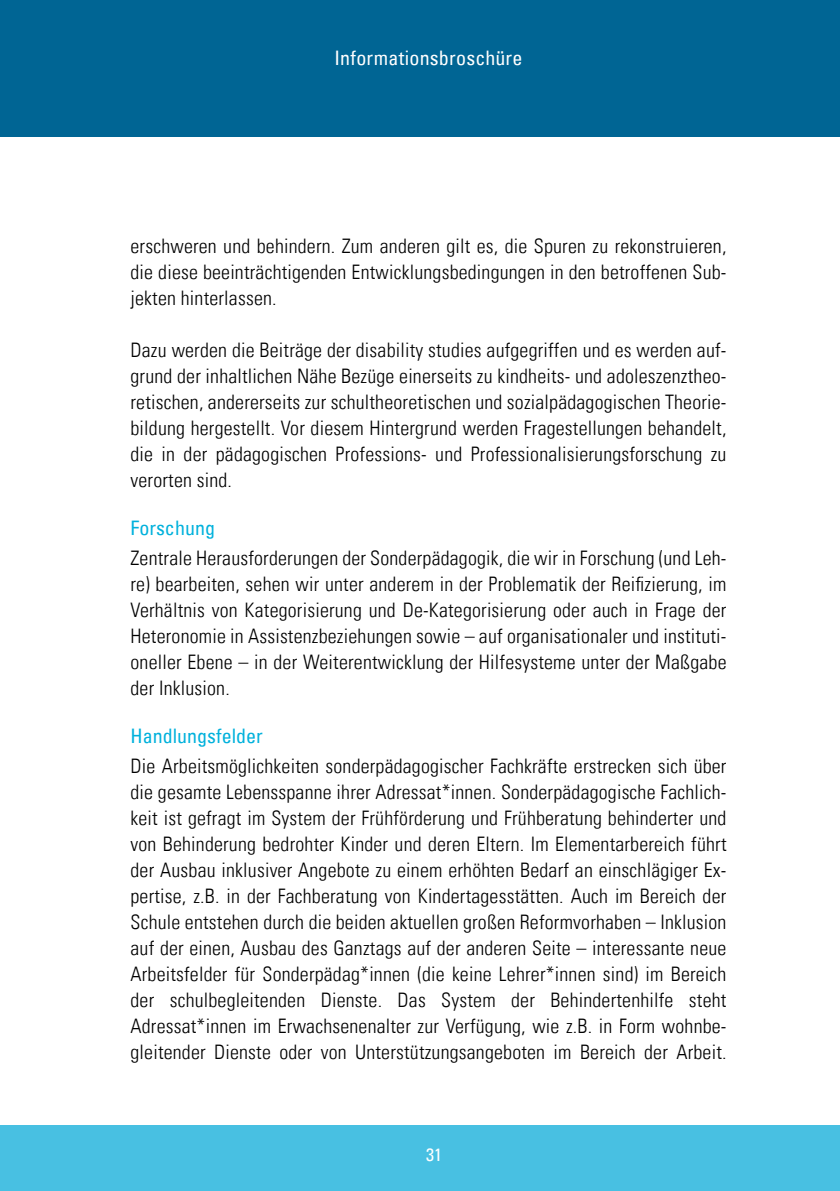
<style>
.page{position:relative;width:840px;height:1191px;background:#fff}
.page>*{position:absolute;margin:0;border:0;box-sizing:border-box;transform-origin:0 0}
.t1{font:20px/26px "Univers Com 47 Light Cond";letter-spacing:.01em;color:#000;text-align:justify}
.t2{font:condensed 20px "Univers Com 57";color:#00b1dc}
.t3{font:condensed 20px "Univers Com 57";letter-spacing:.01em;color:#fff}
.t4{font:condensed 18px "Univers Com 57";color:#fff}
</style>
<div class="page">
<div style="left:0;top:0;width:839px;height:136px;background:#006594"></div>
<div style="left:0;top:1125px;width:839px;height:66px;background:#48c0e2"></div>
<p class="t3" style="left:334px;top:45px;width:190px">Informationsbroschüre</p>
<p class="t1" style="left:130px;top:233px;width:597px">erschweren und behindern. Zum anderen gilt es, die Spuren zu rekonstruieren, die diese beeinträchtigenden Entwicklungsbedingungen in den betroffenen Sub&shy;jekten hinterlassen.</p>
<p class="t1" style="left:130px;top:337px;width:597px">Dazu werden die Beiträge der disability studies aufgegriffen und es werden auf&shy;grund der inhaltlichen Nähe Bezüge einerseits zu kindheits- und adoleszenztheo&shy;retischen, andererseits zur schultheoretischen und sozialpädagogischen Theorie&shy;bildung hergestellt. Vor diesem Hintergrund werden Fragestellungen behandelt, die in der pädagogischen Professions- und Professionalisierungsforschung zu verorten sind.</p>
<p class="t2" style="left:130px;top:515px;width:86px">Forschung</p>
<p class="t1" style="left:130px;top:545px;width:597px">Zentrale Herausforderungen der Sonderpädagogik, die wir in Forschung (und Leh&shy;re) bearbeiten, sehen wir unter anderem in der Problematik der Reifizierung, im Verhältnis von Kategorisierung und De-Kategorisierung oder auch in Frage der Heteronomie in Assistenzbeziehungen sowie – auf organisationaler und instituti&shy;oneller Ebene – in der Weiterentwicklung der Hilfesysteme unter der Maßgabe der Inklusion.</p>
<p class="t2" style="left:130px;top:723px;width:134px">Handlungsfelder</p>
<p class="t1" style="left:130px;top:753px;width:597px">Die Arbeitsmöglichkeiten sonderpädagogischer Fachkräfte erstrecken sich über die gesamte Lebensspanne ihrer Adressat*innen. Sonderpädagogische Fachlich&shy;keit ist gefragt im System der Frühförderung und Frühberatung behinderter und von Behinderung bedrohter Kinder und deren Eltern. Im Elementarbereich führt der Ausbau inklusiver Angebote zu einem erhöhten Bedarf an einschlägiger Ex&shy;pertise, z.B. in der Fachberatung von Kindertagesstätten. Auch im Bereich der Schule entstehen durch die beiden aktuellen großen Reformvorhaben – Inklusion auf der einen, Ausbau des Ganztags auf der anderen Seite – interessante neue Arbeitsfelder für Sonderpädag*innen (die keine Lehrer*innen sind) im Bereich der schulbegleitenden Dienste. Das System der Behindertenhilfe steht Adressat*innen im Erwachsenenalter zur Verfügung, wie z.B. in Form wohnbe&shy;gleitender Dienste oder von Unterstützungsangeboten im Bereich der Arbeit.</p>
<p class="t4" style="left:426px;top:1143px;width:17px">31</p>
</div>
